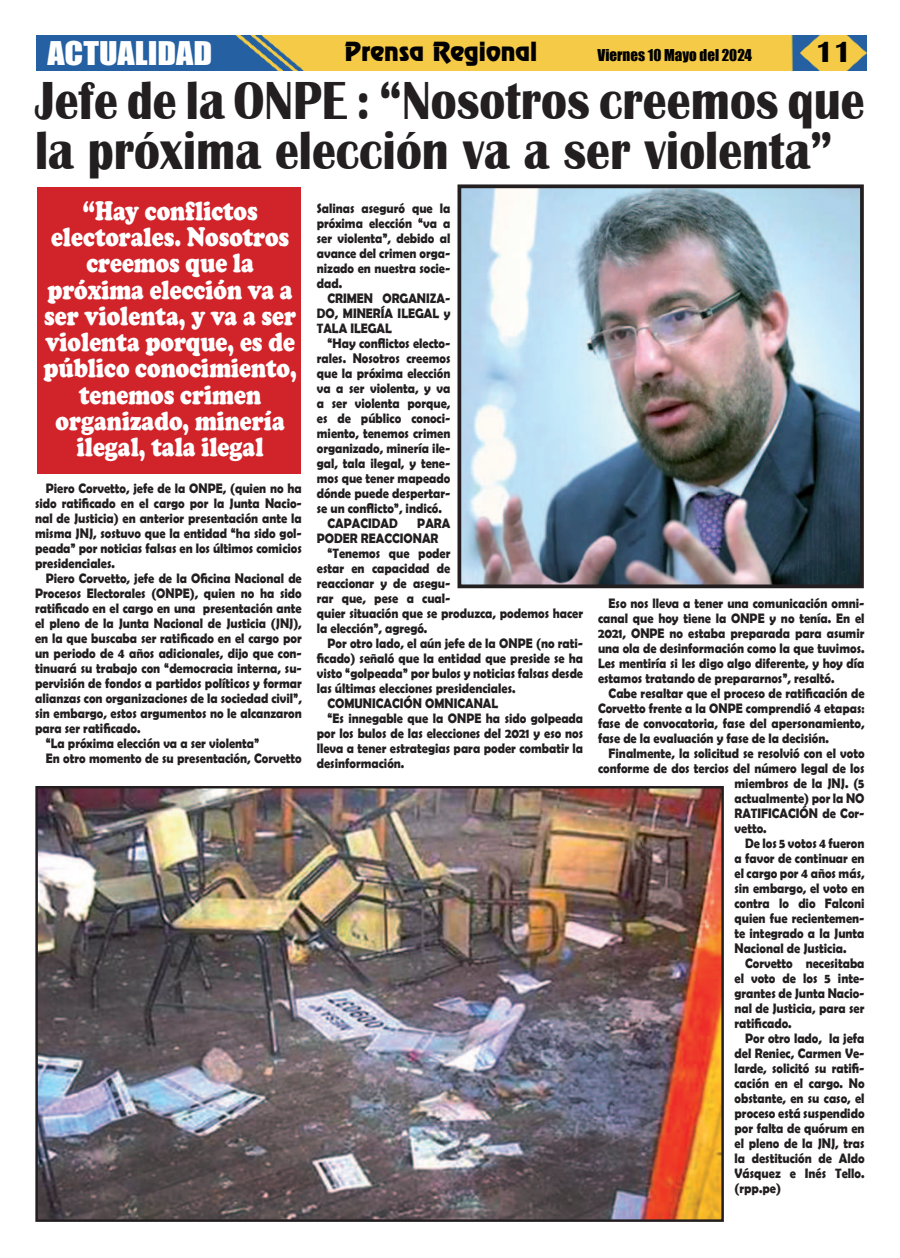
<style>
.page{position:relative;width:900px;height:1258px;background:#fff}
.page>*{position:absolute;margin:0;border:0;box-sizing:border-box;transform-origin:0 0}
.t1{font:700 55.12px/50px "Britannic";color:#231f20;scale:.87 1}
.t2{font:30px "Impact";color:#fff;scale:1.13 1}
.t3{font:700 30px "Britannic";color:#020000}
.t4{font:900 27.5px/26.2px "Cooper";color:#fff;text-align:center;scale:.82 1}
.t5{font:23.75px "Renfrew Normal";color:#020000}
.t6{font:15px "Impact";color:#000}
.t7{font:700 13.75px/15px "Berlin Sans FB Demi";color:#231f20;text-align:justify;scale:.9 1}
</style>
<div class="page">
<img style="left:37px;top:35px;width:830px;height:36px">
<img style="left:463px;top:189px;width:396px;height:394px">
<div style="left:458px;top:184px;width:406px;height:404px;border:4px solid #231f20"></div>
<div style="left:37px;top:187px;width:264px;height:286px;background:#d1232a"></div>
<img style="left:39px;top:790px;width:681px;height:428px">
<div style="left:35px;top:786px;width:689px;height:436px;border:3px solid #231f20"></div>
<h2 class="t2" style="left:47px;top:39px;width:147px">ACTUALIDAD</h2>
<h3 class="t5" style="left:344px;top:41px;width:194px">Prensa Regional</h3>
<p class="t6" style="left:598px;top:48px;width:156px">Viernes 10 Mayo del 2024</p>
<h2 class="t3" style="left:815px;top:42px;width:38px">11</h2>
<h1 class="t1" style="left:35px;top:80px;width:955px">Jefe de la ONPE : “Nosotros creemos que la próxima elección va a ser violenta”</h1>
<h3 class="t4" style="left:43px;top:200px;width:311px">“Hay conflictos electorales. Nosotros creemos que la próxima elección va a ser violenta, y va a ser violenta porque, es de público conocimiento, tenemos crimen organizado, minería ilegal, tala ilegal</h3>
<p class="t7" style="left:35px;top:482px;width:298px;text-indent:11px">Piero Corvetto, jefe de la ONPE, (quien no ha sido rati昀椀cado en el cargo por la Junta Nacio&shy;nal de Justicia) en anterior presentación ante la misma JNJ, sostuvo que la entidad “ha sido gol&shy;peada” por noticias falsas en los últimos comicios presidenciales.</p>
<p class="t7" style="left:46px;top:571px;width:286px">Piero Corvetto, jefe de la O昀椀cina Nacional de</p>
<p class="t7" style="left:35px;top:587px;width:298px">Procesos Electorales (ONPE), quien no ha sido</p>
<p class="t7" style="left:35px;top:601px;width:298px">rati昀椀cado en el cargo en una presentación ante</p>
<p class="t7" style="left:35px;top:616px;width:298px">el pleno de la Junta Nacional de Justicia (JNJ),</p>
<p class="t7" style="left:35px;top:631px;width:298px">en la que buscaba ser rati昀椀cado en el cargo por</p>
<p class="t7" style="left:35px;top:647px;width:298px">un periodo de 4 años adicionales, dijo que con-</p>
<p class="t7" style="left:35px;top:662px;width:298px">tinuará su trabajo con “democracia interna, su-</p>
<p class="t7" style="left:35px;top:677px;width:298px">pervisión de fondos a partidos políticos y formar</p>
<p class="t7" style="left:35px;top:692px;width:298px">alianzas con organizaciones de la sociedad civil”,</p>
<p class="t7" style="left:35px;top:707px;width:298px">sin embargo, estos argumentos no le alcanzaron</p>
<p class="t7" style="left:35px;top:721px;width:119px">para ser rati昀椀cado.</p>
<p class="t7" style="left:46px;top:736px;width:239px">“La próxima elección va a ser violenta”</p>
<p class="t7" style="left:46px;top:752px;width:286px">En otro momento de su presentación, Corvetto</p>
<p class="t7" style="left:317px;top:201px;width:150px">Salinas aseguró que la próxima elección “va a ser violenta”, debido al avance del crimen orga&shy;nizado en nuestra socie&shy;dad.</p>
<p class="t7" style="left:317px;top:292px;width:150px;text-indent:11px">CRIMEN ORGANIZA-DO, MINERÍA ILEGAL y TALA ILEGAL</p>
<p class="t7" style="left:327px;top:336px;width:138px">“Hay con昀氀ictos electo-</p>
<p class="t7" style="left:317px;top:352px;width:150px">rales. Nosotros creemos</p>
<p class="t7" style="left:317px;top:366px;width:150px">que la próxima elección</p>
<p class="t7" style="left:317px;top:382px;width:150px">va a ser violenta, y va</p>
<p class="t7" style="left:317px;top:397px;width:150px">a ser violenta porque,</p>
<p class="t7" style="left:317px;top:412px;width:150px">es de público conoci-</p>
<p class="t7" style="left:317px;top:427px;width:150px">miento, tenemos crimen</p>
<p class="t7" style="left:317px;top:442px;width:150px">organizado, minería ile-</p>
<p class="t7" style="left:317px;top:457px;width:150px">gal, tala ilegal, y tene-</p>
<p class="t7" style="left:317px;top:472px;width:150px">mos que tener mapeado</p>
<p class="t7" style="left:317px;top:487px;width:150px">dónde puede despertar-</p>
<p class="t7" style="left:317px;top:501px;width:141px">se un con昀氀icto”, indicó.</p>
<p class="t7" style="left:327px;top:517px;width:80px">CAPACIDAD</p>
<p class="t7" style="left:417px;top:517px;width:38px">PARA</p>
<p class="t7" style="left:317px;top:532px;width:137px">PODER REACCIONAR</p>
<p class="t7" style="left:327px;top:547px;width:138px">“Tenemos que poder</p>
<p class="t7" style="left:317px;top:562px;width:150px">estar en capacidad de</p>
<p class="t7" style="left:317px;top:577px;width:150px">reaccionar y de asegu-</p>
<p class="t7" style="left:317px;top:592px;width:150px">rar que, pese a cual-</p>
<p class="t7" style="left:317px;top:607px;width:298px">quier situación que se produzca, podemos hacer</p>
<p class="t7" style="left:317px;top:622px;width:124px">la elección”, agregó.</p>
<p class="t7" style="left:327px;top:637px;width:286px">Por otro lado, el aún jefe de la ONPE (no rati-</p>
<p class="t7" style="left:317px;top:651px;width:297px">昀椀cado) señaló que la entidad que preside se ha</p>
<p class="t7" style="left:317px;top:667px;width:297px">visto “golpeada” por bulos y noticias falsas desde</p>
<p class="t7" style="left:317px;top:682px;width:222px">las últimas elecciones presidenciales.</p>
<p class="t7" style="left:327px;top:697px;width:191px">COMUNICACIÓN OMNICANAL</p>
<p class="t7" style="left:327px;top:712px;width:286px">“Es innegable que la ONPE ha sido golpeada</p>
<p class="t7" style="left:317px;top:727px;width:298px">por los bulos de las elecciones del 2021 y eso nos</p>
<p class="t7" style="left:317px;top:742px;width:297px">lleva a tener estrategias para poder combatir la</p>
<p class="t7" style="left:317px;top:757px;width:99px">desinformación.</p>
<p class="t7" style="left:598px;top:597px;width:298px;text-indent:11px">Eso nos lleva a tener una comunicación omni&shy;canal que hoy tiene la ONPE y no tenía. En el 2021, ONPE no estaba preparada para asumir una ola de desinformación como la que tuvimos.<br>Les mentiría si les digo algo diferente, y hoy día estamos tratando de prepararnos”, resaltó.</p>
<p class="t7" style="left:598px;top:686px;width:298px;text-indent:11px">Cabe resaltar que el proceso de rati昀椀cación de Corvetto frente a la ONPE comprendió 4 etapas: fase de convocatoria, fase del apersonamiento, fase de la evaluación y fase de la decisión.</p>
<p class="t7" style="left:609px;top:746px;width:286px">Finalmente, la solicitud se resolvió con el voto</p>
<p class="t7" style="left:598px;top:762px;width:298px">conforme de dos tercios del número legal de los</p>
<p class="t7" style="left:735px;top:776px;width:146px">miembros de la JNJ. (5</p>
<p class="t7" style="left:735px;top:792px;width:146px">actualmente) por la NO</p>
<p class="t7" style="left:735px;top:806px;width:146px">RATIFICACIÓN de Cor-</p>
<p class="t7" style="left:735px;top:822px;width:37px">vetto.</p>
<p class="t7" style="left:745px;top:837px;width:134px">De los 5 votos 4 fueron</p>
<p class="t7" style="left:735px;top:852px;width:146px">a favor de continuar en</p>
<p class="t7" style="left:735px;top:867px;width:146px">el cargo por 4 años más,</p>
<p class="t7" style="left:735px;top:882px;width:146px">sin embargo, el voto en</p>
<p class="t7" style="left:735px;top:896px;width:146px">contra lo dio Falconi</p>
<p class="t7" style="left:735px;top:912px;width:146px">quien fue recientemen-</p>
<p class="t7" style="left:735px;top:926px;width:146px">te integrado a la Junta</p>
<p class="t7" style="left:735px;top:941px;width:126px">Nacional de Justicia.</p>
<p class="t7" style="left:745px;top:957px;width:134px">Corvetto necesitaba</p>
<p class="t7" style="left:735px;top:972px;width:146px">el voto de los 5 inte-</p>
<p class="t7" style="left:735px;top:986px;width:146px">grantes de Junta Nacio-</p>
<p class="t7" style="left:735px;top:1001px;width:146px">nal de Justicia, para ser</p>
<p class="t7" style="left:735px;top:1016px;width:65px">rati昀椀cado.</p>
<p class="t7" style="left:745px;top:1032px;width:134px">Por otro lado, la jefa</p>
<p class="t7" style="left:735px;top:1047px;width:146px">del Reniec, Carmen Ve-</p>
<p class="t7" style="left:735px;top:1061px;width:146px">larde, solicitó su rati昀椀-</p>
<p class="t7" style="left:735px;top:1077px;width:146px">cación en el cargo. No</p>
<p class="t7" style="left:735px;top:1092px;width:146px">obstante, en su caso, el</p>
<p class="t7" style="left:735px;top:1107px;width:146px">proceso está suspendido</p>
<p class="t7" style="left:735px;top:1122px;width:146px">por falta de quórum en</p>
<p class="t7" style="left:735px;top:1136px;width:146px">el pleno de la JNJ, tras</p>
<p class="t7" style="left:735px;top:1152px;width:146px">la destitución de Aldo</p>
<p class="t7" style="left:735px;top:1167px;width:146px">Vásquez e Inés Tello.</p>
<p class="t7" style="left:735px;top:1182px;width:53px">(rpp.pe)</p>
</div>
